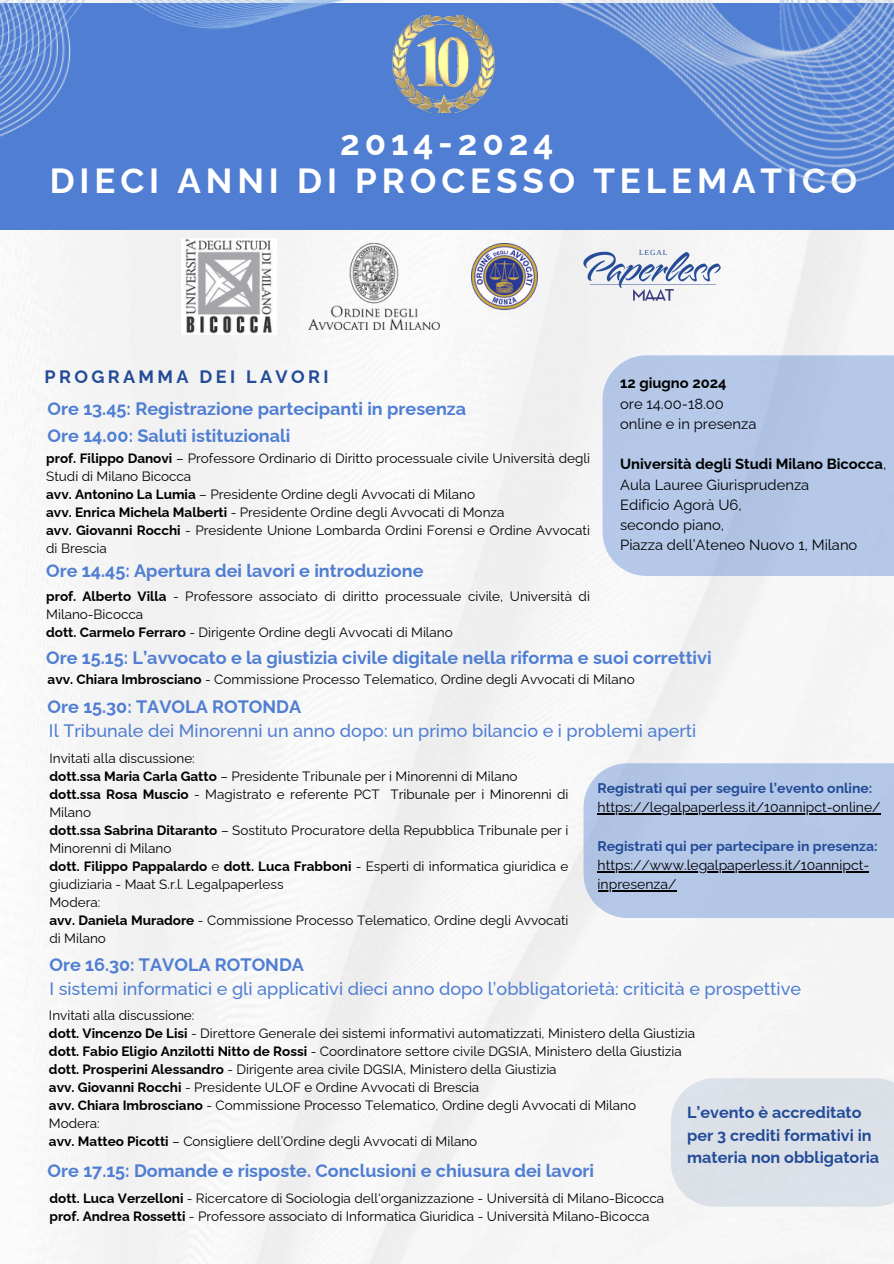
<style>
.page{position:relative;width:894px;height:1264px;background:#fff}
.page>*{position:absolute;margin:0;border:0;box-sizing:border-box;transform-origin:0 0}
.t1{font:700 34.95px/37.2px "Raleway";letter-spacing:.14em;color:#fff;text-align:center}
.t2{font:700 18px "Raleway";color:#4f7ed2}
.t3{font:500 18px "Raleway";color:#4f7ed2}
.t4{font:700 18px "Raleway";letter-spacing:.185em;color:#234b98}
.t5{font:700 16.2px/22.5px "Raleway";color:#234b98}
.t6{font:14.7px/20.2px "Raleway";color:#000}
.t7{font:13.95px "Raleway";color:#000}
.t8{font:700 13.95px "Raleway";color:#234b98}
.t9{font:13.5px/18px "Raleway";color:#000}
.t10{font:7.65px "Liberation Serif";letter-spacing:.11em;color:#234b98}
.s1{font-weight:700}
</style>
<div class="page">
<div style="left:5px;top:229px;width:888px;height:1034px;background:#f5f5f5"></div>
<div style="left:0;top:3px;width:893px;height:226px;background:#4f7ed2"></div>
<img style="left:409px;top:15px;width:85px;height:97px">
<img style="left:471px;top:243px;width:23px;height:67px">
<img style="left:308px;top:243px;width:131px;height:86px">
<img style="left:181px;top:297px;width:96px;height:37px">
<img style="left:0;top:0;width:409px;height:297px">
<img style="left:494px;top:0;width:399px;height:639px">
<div style="left:583px;top:763px;width:310px;height:155px;background:#b4c6e7"></div>
<hr style="left:597px;top:813px;width:283px;height:1px;background:#000">
<hr style="left:597px;top:871px;width:272px;height:1px;background:#000">
<hr style="left:597px;top:890px;width:79px;height:1px;background:#000">
<div style="left:670px;top:1078px;width:223px;height:128px;background:#dbe0e7"></div>
<h5 class="t1" style="left:50px;top:124px;width:808px">2014-2024<br>DIECI ANNI DI PROCESSO TELEMATICO</h5>
<p class="t10" style="left:638px;top:248px;width:30px">LEGAL</p>
<h2 class="t4" style="left:45px;top:366px;width:285px">PROGRAMMA DEI LAVORI</h2>
<h3 class="t2" style="left:48px;top:398px;width:420px">Ore 13.45: Registrazione partecipanti in presenza</h3>
<h3 class="t9" style="left:46px;top:449px;width:545px"><span class="s1">prof. Filippo Danovi</span> – Professore Ordinario di Diritto processuale civile Università degli<br>Studi di Milano Bicocca</h3>
<p class="t9" style="left:46px;top:485px;width:430px"><span class="s1">avv. Antonino La Lumia</span> – Presidente Ordine degli Avvocati di Milano</p>
<p class="t9" style="left:46px;top:503px;width:459px"><span class="s1">avv. Enrica Michela Malberti</span> - Presidente Ordine degli Avvocati di Monza</p>
<p class="t9" style="left:46px;top:521px;width:545px"><span class="s1">avv. Giovanni Rocchi</span> - Presidente Unione Lombarda Ordini Forensi e Ordine Avvocati di Brescia</p>
<p class="t2" style="left:48px;top:425px;width:244px">Ore 14.00: Saluti istituzionali</p>
<p class="t6" style="left:620px;top:373px;width:138px"><span class="s1">12 giugno 2024<br></span>ore 14.00-18.00 online e in presenza</p>
<p class="t6" style="left:620px;top:454px;width:267px"><span class="s1">Università degli Studi Milano Bicocca</span>,<br>Aula Lauree Giurisprudenza<br>Edificio Agorà U6,<br>secondo piano,</p>
<p class="t6" style="left:620px;top:535px;width:239px">Piazza dell’Ateneo Nuovo 1, Milano</p>
<h3 class="t2" style="left:46px;top:560px;width:378px">Ore 14.45: Apertura dei lavori e introduzione</h3>
<p class="t9" style="left:46px;top:587px;width:545px"><span class="s1">prof. Alberto Villa</span> - Professore associato di diritto processuale civile, Università di<br>Milano-Bicocca</p>
<p class="t9" style="left:46px;top:623px;width:408px"><span class="s1">dott. Carmelo Ferraro</span> - Dirigente Ordine degli Avvocati di Milano</p>
<h3 class="t2" style="left:46px;top:647px;width:666px">Ore 15.15: L’avvocato e la giustizia civile digitale nella riforma e suoi correttivi</h3>
<p class="t9" style="left:48px;top:670px;width:588px"><span class="s1">avv. Chiara Imbrosciano</span> - Commissione Processo Telematico, Ordine degli Avvocati di Milano</p>
<h3 class="t2" style="left:48px;top:695px;width:255px">Ore 15.30: TAVOLA ROTONDA</h3>
<h3 class="t9" style="left:49px;top:749px;width:147px">Invitati alla discussione:</h3>
<p class="t9" style="left:49px;top:767px;width:469px"><span class="s1">dott.ssa Maria Carla Gatto</span> – Presidente Tribunale per i Minorenni di Milano</p>
<p class="t9" style="left:49px;top:785px;width:520px"><span class="s1">dott.ssa Rosa Muscio</span> - Magistrato e referente PCT Tribunale per i Minorenni di<br>Milano</p>
<p class="t9" style="left:49px;top:821px;width:520px"><span class="s1">dott.ssa Sabrina Ditaranto</span> – Sostituto Procuratore della Repubblica Tribunale per i<br>Minorenni di Milano</p>
<p class="t9" style="left:49px;top:857px;width:520px"><span class="s1">dott. Filippo Pappalardo</span> e <span class="s1">dott. Luca Frabboni</span> - Esperti di informatica giuridica e giudiziaria - Maat S.r.l. Legalpaperless</p>
<p class="t9" style="left:49px;top:893px;width:52px">Modera:</p>
<p class="t9" style="left:49px;top:911px;width:520px"><span class="s1">avv. Daniela Muradore</span> - Commissione Processo Telematico, Ordine degli Avvocati di Milano</p>
<p class="t3" style="left:49px;top:720px;width:648px">Il Tribunale dei Minorenni un anno dopo: un primo bilancio e i problemi aperti</p>
<p class="t8" style="left:597px;top:780px;width:276px">Registrati qui per seguire l’evento online:</p>
<h4 class="t7" style="left:597px;top:799px;width:284px">https://legalpaperless.it/10annipct-online/</h4>
<h3 class="t8" style="left:597px;top:837px;width:281px">Registrati qui per partecipare in presenza:</h3>
<p class="t7" style="left:597px;top:856px;width:273px">https://www.legalpaperless.it/10annipct-</p>
<p class="t7" style="left:597px;top:875px;width:80px">inpresenza/</p>
<p class="t2" style="left:49px;top:954px;width:256px">Ore 16.30: TAVOLA ROTONDA</p>
<p class="t9" style="left:49px;top:1006px;width:147px">Invitati alla discussione:</p>
<p class="t9" style="left:49px;top:1024px;width:647px"><span class="s1">dott. Vincenzo De Lisi</span> - Direttore Generale dei sistemi informativi automatizzati, Ministero della Giustizia</p>
<p class="t9" style="left:49px;top:1042px;width:634px"><span class="s1">dott. Fabio Eligio Anzilotti Nitto de Rossi</span> - Coordinatore settore civile DGSIA, Ministero della Giustizia</p>
<h3 class="t9" style="left:49px;top:1060px;width:509px"><span class="s1">dott. Prosperini Alessandro</span> - Dirigente area civile DGSIA, Ministero della Giustizia</h3>
<h3 class="t9" style="left:49px;top:1078px;width:431px"><span class="s1">avv. Giovanni Rocchi</span> - Presidente ULOF e Ordine Avvocati di Brescia</h3>
<p class="t9" style="left:49px;top:1096px;width:588px"><span class="s1">avv. Chiara Imbrosciano</span> - Commissione Processo Telematico, Ordine degli Avvocati di Milano</p>
<p class="t9" style="left:49px;top:1114px;width:52px">Modera:</p>
<p class="t9" style="left:49px;top:1132px;width:429px"><span class="s1">avv. Matteo Picotti</span> – Consigliere dell’Ordine degli Avvocati di Milano</p>
<p class="t3" style="left:49px;top:977px;width:752px">I sistemi informatici e gli applicativi dieci anno dopo l’obbligatorietà: criticità e prospettive</p>
<p class="t5" style="left:687px;top:1101px;width:193px">L’evento è accreditato per 3 crediti formativi in materia non obbligatoria</p>
<p class="t2" style="left:48px;top:1159px;width:548px">Ore 17.15: Domande e risposte. Conclusioni e chiusura dei lavori</p>
<p class="t9" style="left:49px;top:1189px;width:616px"><span class="s1">dott. Luca Verzelloni</span> - Ricercatore di Sociologia dell'organizzazione - Università di Milano-Bicocca</p>
<p class="t9" style="left:49px;top:1207px;width:601px"><span class="s1">prof. Andrea Rossetti</span> - Professore associato di Informatica Giuridica - Università Milano-Bicocca</p>
</div>
